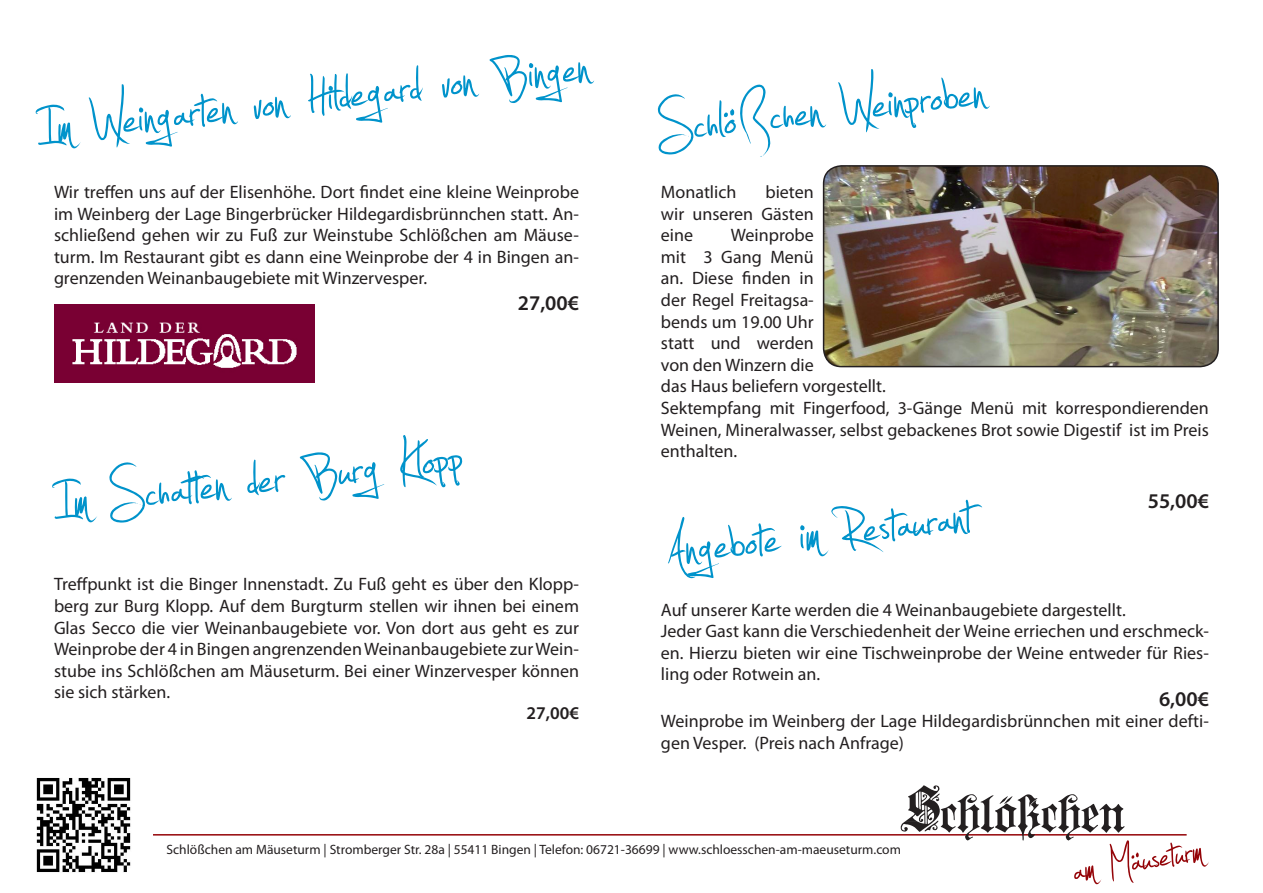
<style>
.page{position:relative;width:1263px;height:893px;background:#fff}
.page>*{position:absolute;margin:0;border:0;box-sizing:border-box;transform-origin:0 0}
.t1{font:108px "Jellyka Estrya's Handwriting";color:#0093cb}
.t2{font:600 21px "Myriad Pro";color:#231f20}
.t3{font:18px/21.6px "Myriad Pro";color:#231f20;text-align:justify}
.t4{font:600 18px "Myriad Pro";color:#231f20}
.t5{font:13.5px "Myriad Pro";color:#231f20}
</style>
<div class="page">
<hr style="left:153px;top:834px;width:1033px;height:1px;background:#940408">
<svg style="left:901px;top:785px;width:308px;height:99px"></svg>
<img style="left:36px;top:778px;width:95px;height:95px">
<img style="left:54px;top:305px;width:260px;height:77px">
<img style="left:824px;top:166px;width:394px;height:201px">
<div style="left:823px;top:165px;width:396px;height:202px;border:2px solid #231f20;border-radius:18px"></div>
<p class="t1" style="left:35px;top:80px;width:554px;rotate:-6deg">Im Weingarten von Hildegard von Bingen</p>
<p class="t3" style="left:54px;top:181px;width:527px">Wir treffen uns auf der Elisenhöhe. Dort findet eine kleine Weinprobe im Weinberg der Lage Bingerbrücker Hildegardisbrünnchen statt. An&shy;schließend gehen wir zu Fuß zur Weinstube Schlößchen am Mäuse&shy;turm. Im Restaurant gibt es dann eine Weinprobe der 4 in Bingen an&shy;grenzenden Weinanbaugebiete mit Winzervesper.</p>
<p class="t2" style="left:518px;top:289px;width:63px">27,00€</p>
<p class="t1" style="left:52px;top:455px;width:410px;rotate:-6deg">Im Schaten der Burg Klopp</p>
<p class="t3" style="left:54px;top:573px;width:527px">Treffpunkt ist die Binger Innenstadt. Zu Fuß geht es über den Klopp&shy;berg zur Burg Klopp. Auf dem Burgturm stellen wir ihnen bei einem Glas Secco die vier Weinanbaugebiete vor. Von dort aus geht es zur Weinprobe der 4 in Bingen angrenzenden Weinanbaugebiete zur Wein&shy;stube ins Schlößchen am Mäuseturm. Bei einer Winzervesper können sie sich stärken.</p>
<p class="t4" style="left:527px;top:702px;width:54px">27,00€</p>
<p class="t1" style="left:651px;top:81px;width:332px;rotate:-6deg">Schlößchen Weinproben</p>
<p class="t3" style="left:661px;top:181px;width:154px;text-indent:105px">bieten wir unseren Gästen eine</p>
<p class="t3" style="left:661px;top:181px;width:77px">Monatlich</p>
<p class="t3" style="left:661px;top:224px;width:226px;text-align:left;text-indent:70px">Weinprobe<br>mit 3 Gang Menü<br>an. Diese finden in<br>der Regel Freitagsa-<br>bends um 19.00 Uhr<br>statt und werden<br>von den Winzern die<br>das Haus beliefern vorgestellt.</p>
<p class="t3" style="left:661px;top:397px;width:549px">Sektempfang mit Fingerfood, 3-Gänge Menü mit korrespondierenden Weinen, Mineralwasser, selbst gebackenes Brot sowie Digestif ist im Preis enthalten.</p>
<p class="t2" style="left:1148px;top:487px;width:63px">55,00€</p>
<p class="t1" style="left:661px;top:503px;width:309px;rotate:-6deg">Angebote im Restaurant</p>
<p class="t3" style="left:661px;top:598px;width:466px">Auf unserer Karte werden die 4 Weinanbaugebiete dargestellt.</p>
<p class="t3" style="left:661px;top:620px;width:549px">Jeder Gast kann die Verschiedenheit der Weine erriechen und erschmeck&shy;en. Hierzu bieten wir eine Tischweinprobe der Weine entweder für Ries&shy;ling oder Rotwein an.</p>
<p class="t2" style="left:1159px;top:685px;width:51px">6,00€</p>
<p class="t3" style="left:661px;top:710px;width:549px">Weinprobe im Weinberg der Lage Hildegardisbrünnchen mit einer defti&shy;gen Vesper. (Preis nach Anfrage)</p>
<p class="t5" style="left:166px;top:841px;width:736px">Schlößchen am Mäuseturm | Stromberger Str. 28a | 55411 Bingen | Telefon: 06721-36699 | www.schloesschen-am-maeuseturm.com</p>
</div>
